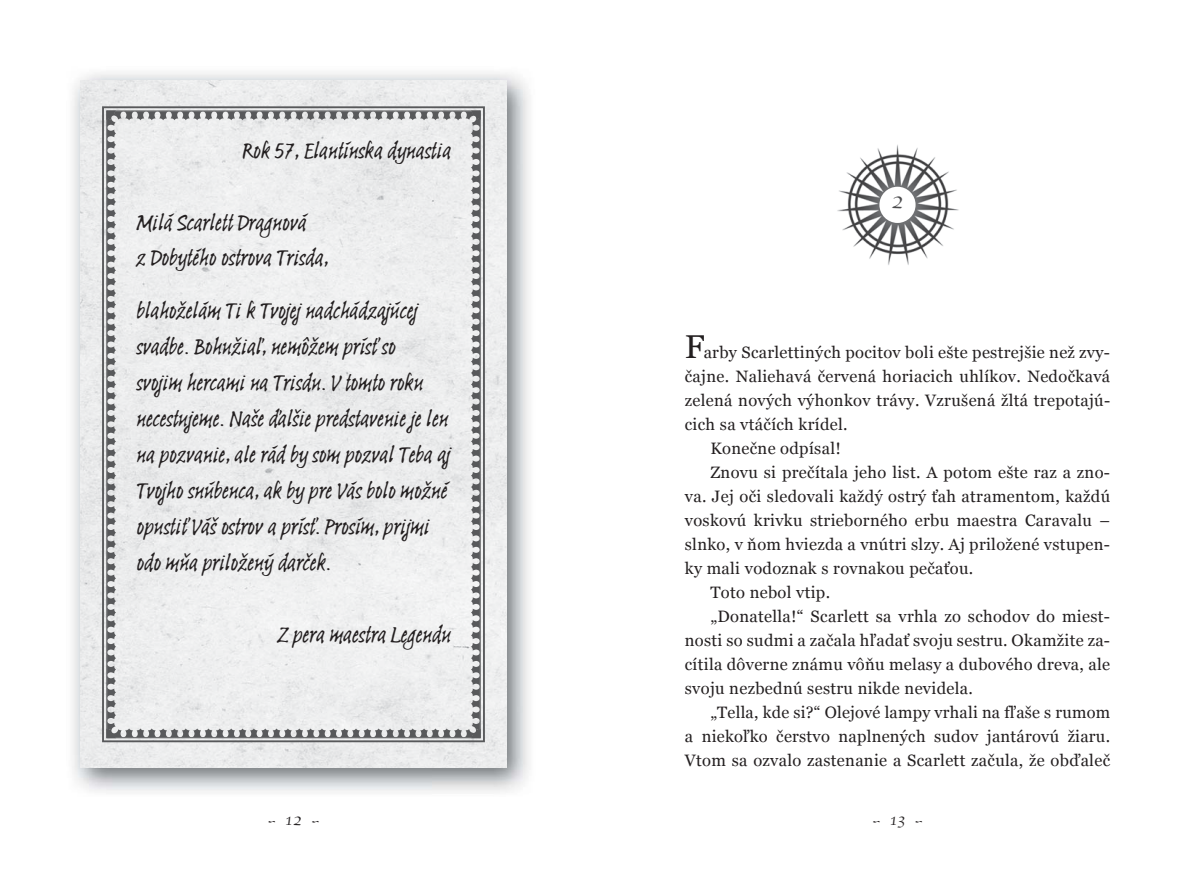
<style>
.page{position:relative;width:1191px;height:872px;background:#fff}
.page>*{position:absolute;margin:0;border:0;box-sizing:border-box;transform-origin:0 0}
.t1{font:22.5px "Apple Chancery";color:#4c4c4e}
.t2{font:21.75px/36px "Sketch LT Pro";color:#231f20;scale:1.1 1}
.t3{font:16.5px "Georgia";letter-spacing:.02em;color:#231f20}
.t4{font:16.5px "Apple Chancery";color:#231f20}
.s1{font-size:33px}
</style>
<div class="page">
<img style="left:837px;top:144px;width:122px;height:121px">
<div style="left:879px;top:187px;width:36px;height:36px;background:#fff;border-radius:50%"></div>
<img style="left:72px;top:73px;width:457px;height:719px">
<img style="left:81px;top:81px;width:425px;height:686px">
<div style="left:102px;top:106px;width:383px;height:636px;border:2px solid #58595b"></div>
<hr style="left:106px;top:110px;width:375px;height:1px;background:#58595b">
<svg style="left:106px;top:111px;width:375px;height:627px"></svg>
<h2 class="t2" style="left:242px;top:135px;width:191px">Rok 57, Elantínska dynastia</h2>
<h2 class="t2" style="left:136px;top:207px;width:176px;line-height:34.5px">Milá Scarlett Dragnová<br>z Dobytého ostrova Trisda,</h2>
<p class="t2" style="left:136px;top:294px;width:287px">blahoželám Ti k Tvojej nadchádzajúcej svadbe. Bohužiaľ, nemôžem prísť so<br>svojim hercami na Trisdu. V tomto roku necestujeme. Naše ďalšie predstavenie je len na pozvanie, ale rád by som pozval Teba aj Tvojho snúbenca, ak by pre Vás bolo možné opustiť Váš ostrov a prísť. Prosím, prijmi odo mňa priložený darček.</p>
<h2 class="t2" style="left:276px;top:618px;width:160px">Z pera maestra Legendu</h2>
<h1 class="t1" style="left:891px;top:183px;width:14px">2</h1>
<p class="t3" style="left:685px;top:343px;width:427px"><span class="s1">F</span>arby Scarlettiných pocitov boli ešte pestrejšie než zvy-</p>
<p class="t3" style="left:685px;top:367px;width:427px">čajne. Naliehavá červená horiacich uhlíkov. Nedočkavá</p>
<p class="t3" style="left:685px;top:391px;width:427px">zelená nových výhonkov trávy. Vzrušená žltá trepotajú-</p>
<p class="t3" style="left:685px;top:415px;width:164px">cich sa vtáčích krídel.</p>
<p class="t3" style="left:710px;top:439px;width:132px">Konečne odpísal!</p>
<p class="t3" style="left:710px;top:463px;width:401px">Znovu si prečítala jeho list. A potom ešte raz a zno-</p>
<p class="t3" style="left:685px;top:487px;width:427px">va. Jej oči sledovali každý ostrý ťah atramentom, každú</p>
<p class="t3" style="left:685px;top:511px;width:427px">voskovú krivku strieborného erbu maestra Caravalu –</p>
<p class="t3" style="left:685px;top:535px;width:427px">slnko, v ňom hviezda a vnútri slzy. Aj priložené vstupen-</p>
<p class="t3" style="left:685px;top:559px;width:290px">ky mali vodoznak s rovnakou pečaťou.</p>
<p class="t3" style="left:710px;top:583px;width:121px">Toto nebol vtip.</p>
<p class="t3" style="left:710px;top:607px;width:401px">„Donatella!“ Scarlett sa vrhla zo schodov do miest-</p>
<p class="t3" style="left:685px;top:631px;width:427px">nosti so sudmi a začala hľadať svoju sestru. Okamžite za-</p>
<p class="t3" style="left:685px;top:655px;width:427px">cítila dôverne známu vôňu melasy a dubového dreva, ale</p>
<p class="t3" style="left:685px;top:679px;width:290px">svoju nezbednú sestru nikde nevidela.</p>
<p class="t3" style="left:710px;top:703px;width:401px">„Tella, kde si?“ Olejové lampy vrhali na fľaše s ru mom</p>
<p class="t3" style="left:685px;top:727px;width:427px">a niekoľko čerstvo naplnených sudov jantárovú žiaru.</p>
<p class="t3" style="left:685px;top:751px;width:427px">Vtom sa ozvalo zastenanie a Scarlett začula, že obďaleč</p>
<p class="t4" style="left:285px;top:806px;width:18px">12</p>
<p class="t4" style="left:890px;top:806px;width:17px">13</p>
</div>
